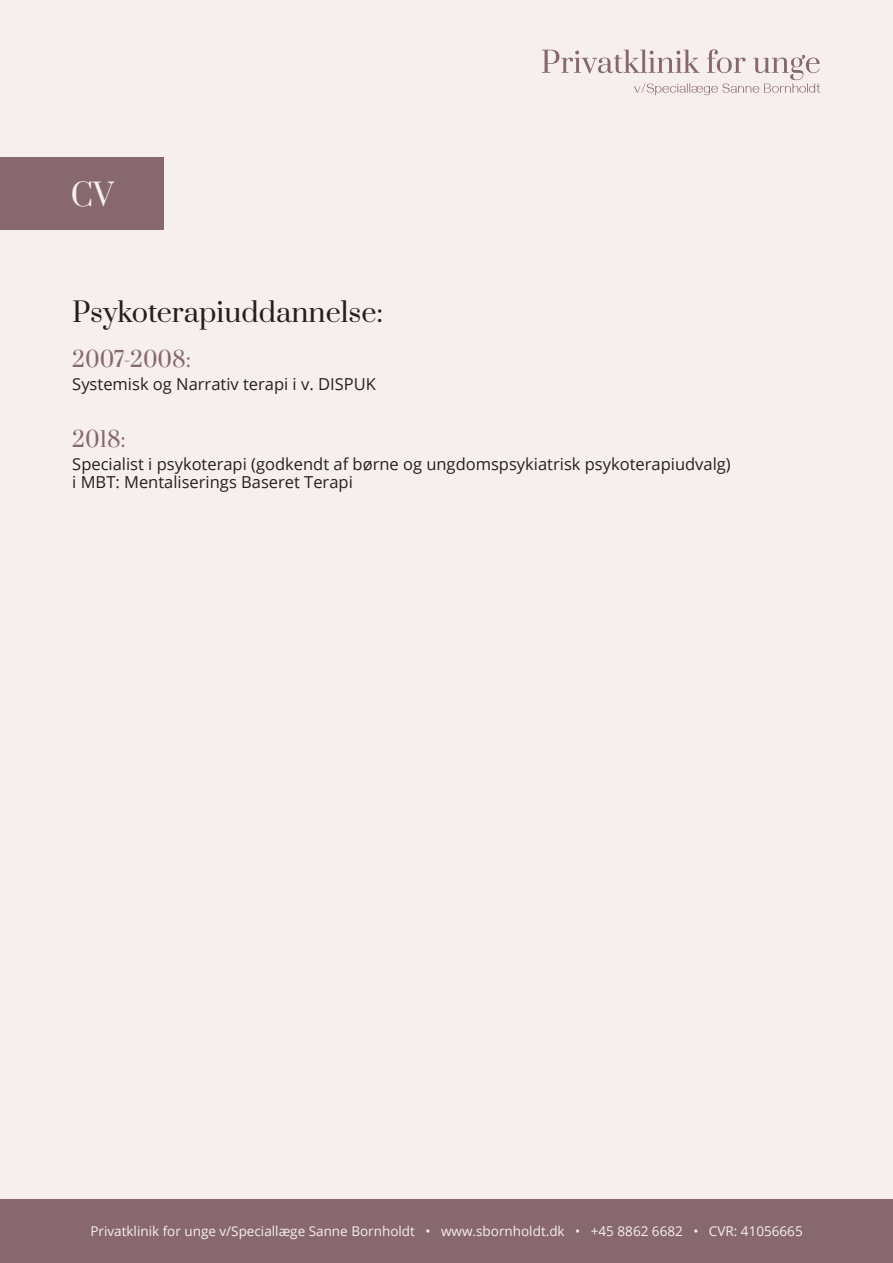
<style>
.page{position:relative;width:893px;height:1263px;background:#f7efee}
.page>*{position:absolute;margin:0;border:0;box-sizing:border-box;transform-origin:0 0}
.t1{font:30px "Prata";color:#f7efee}
.årstal{font:27px "Prata";color:#231f20}
.årstal-2{font:21px "Prata";color:#87686f}
.brød{font:16.5px/18.8px "Open Sans";color:#231f20}
.t2{font:13.5px "Open Sans";color:#f7efee}
</style>
<div class="page">
<div style="left:0;top:1200px;width:893px;height:63px;background:#87686f"></div>
<svg style="left:542px;top:49px;width:279px;height:46px"></svg>
<div style="left:0;top:157px;width:163px;height:73px;background:#87686f"></div>
<p class="t1" style="left:71px;top:170px;width:44px">CV</p>
<p class="årstal" style="left:72px;top:290px;width:312px">Psykoterapiuddannelse:</p>
<p class="årstal-2" style="left:72px;top:341px;width:120px">2007-2008:</p>
<p class="brød" style="left:72px;top:374px;width:305px">Systemisk og Narrativ terapi i v. DISPUK</p>
<p class="årstal-2" style="left:72px;top:421px;width:55px">2018:</p>
<p class="brød" style="left:72px;top:454px;width:660px">Specialist i psykoterapi (godkendt af børne og ungdomspsykiatrisk psykoterapiudvalg) i MBT: Mentaliserings Baseret Terapi</p>
<p class="t2" style="left:90px;top:1222px;width:714px">Privatklinik for unge v/Speciallæge Sanne Bornholdt • www.sbornholdt.dk • +45 8862 6682 • CVR: 41056665</p>
</div>
